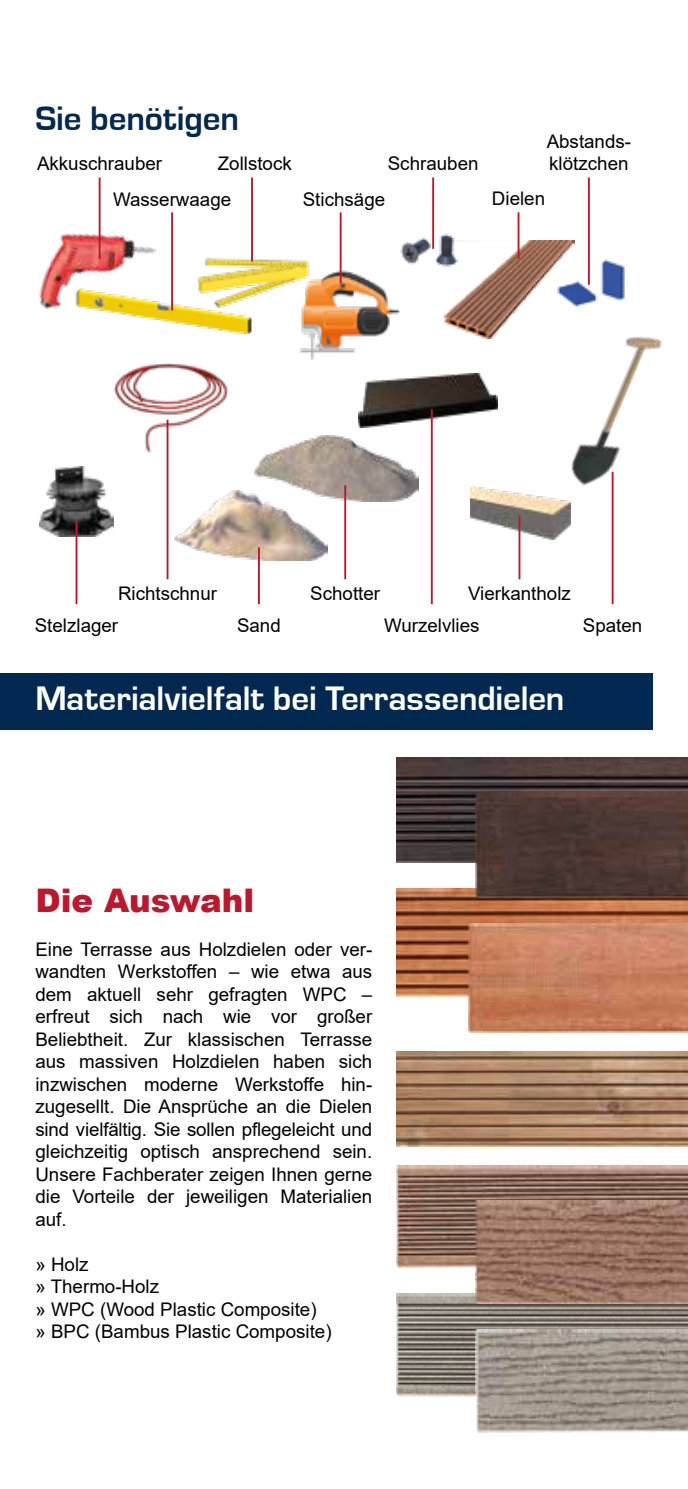
<style>
.page{position:relative;width:688px;height:1489px;background:#fff}
.page>*{position:absolute;margin:0;border:0;box-sizing:border-box;transform-origin:0 0}
.t1{font:700 35px "Eurostile";letter-spacing:-.005em;color:#fff}
.t2{font:700 35px "Eurostile";letter-spacing:-.005em;color:#002851}
.t3{font:900 32.5px "Arial";color:#bd172e}
.t4{font:18.75px/22.5px "Arial";color:#000}
</style>
<div class="page">
<img style="left:358px;top:373px;width:139px;height:54px">
<hr style="left:430px;top:409px;width:2px;height:195px;background:#bd172e">
<img style="left:255px;top:435px;width:163px;height:66px">
<hr style="left:344px;top:485px;width:2px;height:94px;background:#bd172e">
<img style="left:175px;top:490px;width:152px;height:70px">
<img style="left:470px;top:487px;width:100px;height:52px">
<img style="left:400px;top:222px;width:55px;height:45px">
<img style="left:574px;top:254px;width:51px;height:53px">
<img style="left:161px;top:283px;width:91px;height:53px">
<img style="left:197px;top:258px;width:112px;height:51px">
<img style="left:39px;top:213px;width:122px;height:109px">
<img style="left:444px;top:240px;width:130px;height:99px">
<img style="left:552px;top:315px;width:110px;height:188px">
<img style="left:296px;top:268px;width:103px;height:92px">
<img style="left:40px;top:466px;width:73px;height:70px">
<hr style="left:99px;top:177px;width:1px;height:82px;background:#bd172e">
<hr style="left:75px;top:521px;width:2px;height:83px;background:#bd172e">
<hr style="left:339px;top:212px;width:2px;height:71px;background:#bd172e">
<hr style="left:611px;top:472px;width:2px;height:132px;background:#bd172e">
<hr style="left:166px;top:419px;width:2px;height:160px;background:#bd172e">
<hr style="left:258px;top:547px;width:2px;height:57px;background:#bd172e">
<hr style="left:518px;top:515px;width:2px;height:64px;background:#bd172e">
<hr style="left:171px;top:212px;width:2px;height:98px;background:#bd172e">
<hr style="left:251px;top:177px;width:2px;height:84px;background:#bd172e">
<hr style="left:432px;top:177px;width:2px;height:72px;background:#bd172e">
<hr style="left:517px;top:212px;width:2px;height:47px;background:#bd172e">
<hr style="left:587px;top:177px;width:2px;height:108px;background:#bd172e">
<img style="left:113px;top:362px;width:115px;height:94px">
<img style="left:396px;top:888px;width:291px;height:108px">
<img style="left:469px;top:923px;width:218px;height:109px">
<div style="left:0;top:673px;width:652px;height:57px;background:#002851"></div>
<img style="left:396px;top:1293px;width:291px;height:103px">
<img style="left:476px;top:1328px;width:211px;height:103px">
<img style="left:396px;top:1165px;width:291px;height:102px">
<img style="left:476px;top:1200px;width:211px;height:102px">
<img style="left:396px;top:757px;width:291px;height:105px">
<img style="left:475px;top:792px;width:212px;height:106px">
<img style="left:396px;top:1051px;width:291px;height:95px">
<h1 class="t2" style="left:35px;top:99px;width:205px">Sie benötigen</h1>
<p class="t4" style="left:37px;top:152px;width:127px">Akkuschrauber</p>
<p class="t4" style="left:546px;top:130px;width:86px">Abstands&shy;klötzchen</p>
<p class="t4" style="left:218px;top:152px;width:75px">Zollstock</p>
<p class="t4" style="left:387px;top:152px;width:92px">Schrauben</p>
<p class="t4" style="left:113px;top:188px;width:120px">Wasserwaage</p>
<p class="t4" style="left:492px;top:187px;width:55px">Dielen</p>
<p class="t4" style="left:303px;top:188px;width:84px">Stichsäge</p>
<p class="t4" style="left:118px;top:582px;width:100px">Richtschnur</p>
<p class="t4" style="left:35px;top:614px;width:85px">Stelzlager</p>
<p class="t4" style="left:237px;top:614px;width:45px">Sand</p>
<p class="t4" style="left:310px;top:582px;width:71px">Schotter</p>
<p class="t4" style="left:468px;top:582px;width:104px">Vierkantholz</p>
<p class="t4" style="left:384px;top:614px;width:97px">Wurzelvlies</p>
<p class="t4" style="left:582px;top:614px;width:61px">Spaten</p>
<h1 class="t1" style="left:35px;top:679px;width:530px">Materialvielfalt bei Terrassendielen</h1>
<h2 class="t3" style="left:35px;top:876px;width:220px">Die Auswahl</h2>
<p class="t4" style="left:35px;top:937px;width:338px;text-align:justify">Eine Terrasse aus Holzdielen oder ver&shy;wandten Werkstoffen – wie etwa aus dem aktuell sehr gefragten WPC – erfreut sich nach wie vor großer Beliebtheit. Zur klassischen Terrasse aus massiven Holzdielen haben sich inzwischen moderne Werkstoffe hin&shy;zugesellt. Die Ansprüche an die Dielen sind vielfältig. Sie sollen pflegeleicht und gleichzeitig optisch ansprechend sein.<br>Unsere Fachberater zeigen Ihnen gerne die Vorteile der jeweiligen Materialien auf.</p>
<p class="t4" style="left:35px;top:1252px;width:297px">» Holz<br>» Thermo-Holz<br>» WPC (Wood Plastic Composite) » BPC (Bambus Plastic Composite)</p>
</div>
